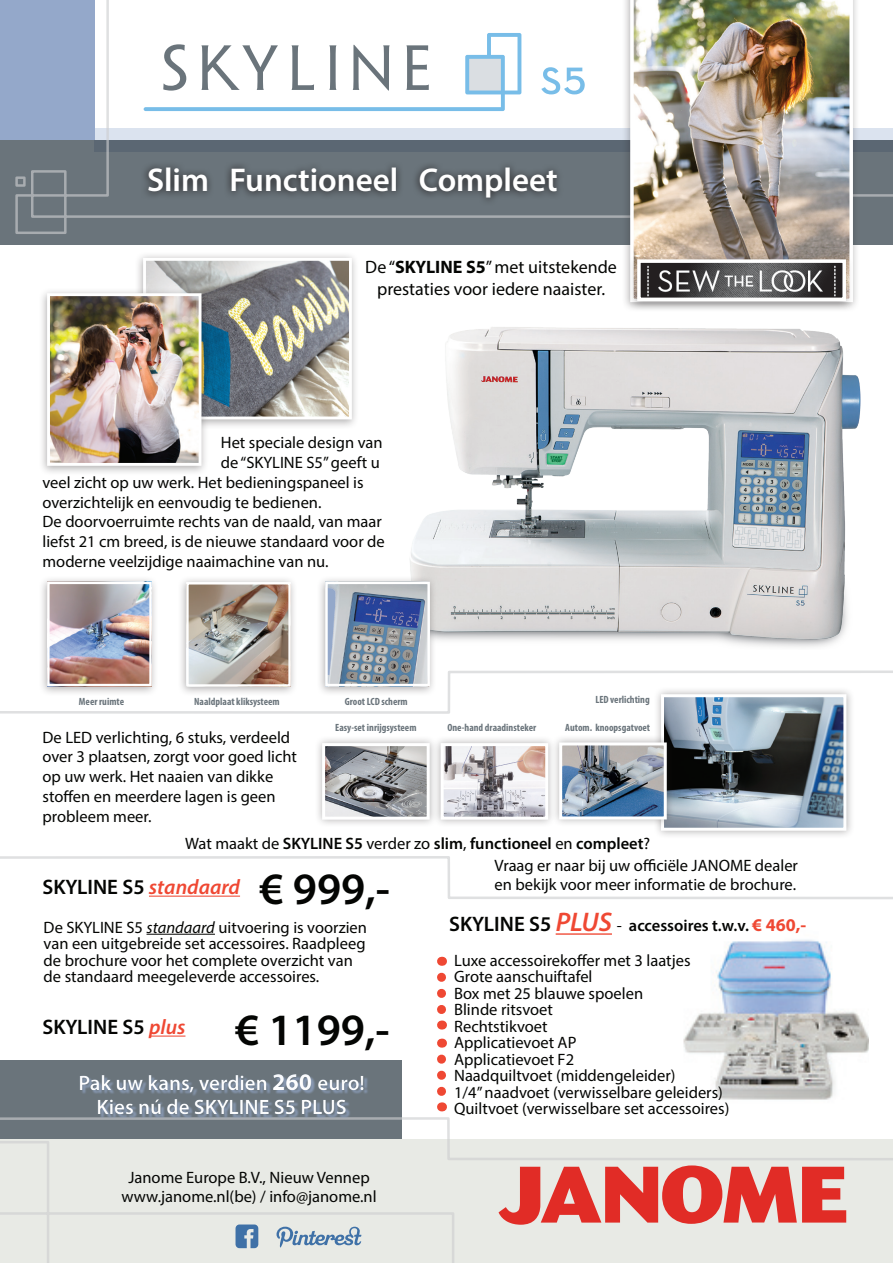
<style>
.page{position:relative;width:893px;height:1263px;background:#fff}
.page>*{position:absolute;margin:0;border:0;box-sizing:border-box;transform-origin:0 0}
.t1{font:600 33px "Myriad Pro";color:#fff}
.t2{font:600 21px/24px "Myriad Pro";color:#fff;text-align:center}
.t3{font:600 21px "Myriad Pro";color:#040503}
.t4{font:18px/21.6px "Myriad Pro";color:#040503;text-align:center}
.t5{font:16.5px/16.5px "Myriad Pro";color:#040503}
.t6{font:600 16.5px "Myriad Pro";color:#040503}
.t7{font:700 condensed 10.5px "Myriad Pro";color:#6a747b}
.s1{font-weight:700}
.s2{font-weight:400}
.s3{font-style:italic;color:#ef4833}
.s4{font-size:45px}
.s5{font-style:italic}
.s6{font-weight:600;font-size:21px}
.s7{font-weight:600;font-style:italic;font-size:27px;color:#ef4833}
.s8{font-weight:600}
.s9{font-weight:700;font-size:18px;color:#ef4833}
.s10{font-weight:700;font-size:24px}
</style>
<div class="page">
<div style="left:314px;top:735px;width:124px;height:93px;background:#231f20;opacity:.35"></div>
<img style="left:326px;top:747px;width:100px;height:69px">
<div style="left:322px;top:743px;width:108px;height:77px;border:3px solid #fff"></div>
<div style="left:0;top:0;width:94px;height:140px;background:#94a8ca"></div>
<div style="left:0;top:140px;width:893px;height:104px;background:#6a747b"></div>
<svg style="left:15px;top:0;width:878px;height:234px"></svg>
<svg style="left:144px;top:33px;width:377px;height:78px"></svg>
<svg style="left:541px;top:67px;width:44px;height:27px"></svg>
<div style="left:134px;top:252px;width:225px;height:177px;background:#231f20;opacity:.35"></div>
<img style="left:147px;top:262px;width:201px;height:153px">
<div style="left:143px;top:258px;width:209px;height:161px;border:3px solid #fff"></div>
<div style="left:0;top:1139px;width:893px;height:124px;background:#e8eae5"></div>
<svg style="left:0;top:670px;width:893px;height:44px"></svg>
<img style="left:410px;top:327px;width:451px;height:320px">
<div style="left:38px;top:575px;width:121px;height:121px;background:#231f20;opacity:.35"></div>
<img style="left:50px;top:585px;width:99px;height:98px">
<div style="left:47px;top:582px;width:105px;height:104px;border:2px solid #fff"></div>
<div style="left:177px;top:576px;width:121px;height:121px;background:#231f20;opacity:.35"></div>
<img style="left:189px;top:585px;width:99px;height:99px">
<div style="left:186px;top:582px;width:105px;height:105px;border:2px solid #fff"></div>
<div style="left:316px;top:575px;width:121px;height:121px;background:#231f20;opacity:.35"></div>
<img style="left:328px;top:585px;width:99px;height:98px">
<div style="left:325px;top:582px;width:105px;height:104px;border:2px solid #fff"></div>
<div style="left:621px;top:0;width:239px;height:312px;background:#231f20;opacity:.35"></div>
<img style="left:630px;top:0;width:223px;height:253px">
<div style="left:628px;top:253px;width:225px;height:58px;background:#231f20;opacity:.35"></div>
<img style="left:642px;top:264px;width:199px;height:32px">
<div style="left:637px;top:259px;width:209px;height:42px;border:4px solid #fff"></div>
<div style="left:38px;top:287px;width:170px;height:189px;background:#231f20;opacity:.35"></div>
<img style="left:51px;top:297px;width:146px;height:165px">
<div style="left:47px;top:293px;width:154px;height:173px;border:3px solid #fff"></div>
<div style="left:653px;top:686px;width:202px;height:153px;background:#231f20;opacity:.35"></div>
<img style="left:665px;top:698px;width:177px;height:129px">
<div style="left:661px;top:694px;width:185px;height:137px;border:3px solid #fff"></div>
<div style="left:432px;top:735px;width:125px;height:93px;background:#231f20;opacity:.35"></div>
<img style="left:445px;top:747px;width:99px;height:69px">
<div style="left:441px;top:743px;width:107px;height:77px;border:3px solid #fff"></div>
<div style="left:551px;top:734px;width:124px;height:94px;background:#231f20;opacity:.35"></div>
<img style="left:563px;top:746px;width:100px;height:69px">
<div style="left:559px;top:742px;width:108px;height:77px;border:3px solid #fff"></div>
<svg style="left:0;top:856px;width:893px;height:43px"></svg>
<img style="left:683px;top:939px;width:186px;height:120px">
<svg style="left:141px;top:160px;width:423px;height:46px"></svg>
<hr style="left:149px;top:1035px;width:36px;height:1px;background:#ef4833">
<hr style="left:149px;top:896px;width:91px;height:1px;background:#ef4833">
<hr style="left:147px;top:934px;width:68px;height:1px;background:#040503">
<hr style="left:556px;top:933px;width:56px;height:2px;background:#ef4833">
<svg style="left:437px;top:977px;width:9px;height:52px"></svg>
<svg style="left:0;top:1059px;width:893px;height:189px"></svg>
<div style="left:42px;top:1063px;width:361px;height:68px;background:#94a8ca;opacity:.75"></div>
<h1 class="t1" style="left:147px;top:159px;width:412px">Slim Functioneel Compleet</h1>
<p class="t4" style="left:365px;top:256px;width:253px">De “<span class="s1">SKYLINE S5</span>” met uitstekende prestaties voor iedere naaister.</p>
<p class="t5" style="left:221px;top:434px;width:163px">Het speciale design van</p>
<p class="t5" style="left:221px;top:454px;width:160px">de “SKYLINE S5” geeft u</p>
<p class="t5" style="left:43px;top:474px;width:323px">veel zicht op uw werk. Het bedieningspaneel is</p>
<p class="t5" style="left:43px;top:494px;width:280px">overzichtelijk en eenvoudig te bedienen.</p>
<p class="t5" style="left:43px;top:513px;width:341px">De doorvoerruimte rechts van de naald, van maar</p>
<p class="t5" style="left:43px;top:533px;width:344px">liefst 21 cm breed, is de nieuwe standaard voor de</p>
<p class="t5" style="left:43px;top:553px;width:288px">moderne veelzijdige naaimachine van nu.</p>
<p class="t7" style="left:79px;top:695px;width:47px">Meer ruimte</p>
<p class="t7" style="left:194px;top:695px;width:87px">Naaldplaat kliksysteem</p>
<p class="t7" style="left:345px;top:695px;width:64px">Groot LCD scherm</p>
<p class="t7" style="left:595px;top:693px;width:56px">LED verlichting</p>
<p class="t5" style="left:43px;top:727px;width:256px;line-height:19.8px">De LED verlichting, 6 stuks, verdeeld over 3 plaatsen, zorgt voor goed licht op uw werk. Het naaien van dikke stoffen en meerdere lagen is geen probleem meer.</p>
<p class="t7" style="left:335px;top:721px;width:83px">Easy-set inrijgsysteem</p>
<p class="t7" style="left:447px;top:721px;width:90px">One-hand draadinsteker</p>
<p class="t7" style="left:565px;top:721px;width:86px">Autom. knoopsgatvoet</p>
<p class="t6" style="left:185px;top:833px;width:467px"><span class="s2">Wat maakt de</span> SKYLINE S5 <span class="s2">verder zo</span> slim<span class="s2">,</span> functioneel <span class="s2">en</span> compleet<span class="s2">?</span></p>
<p class="t5" style="left:494px;top:855px;width:305px;line-height:19.8px">Vraag er naar bij uw officiële JANOME dealer en bekijk voor meer informatie de brochure.</p>
<p class="t3" style="left:43px;top:874px;width:349px">SKYLINE S5 <span class="s3">standaard</span> <span class="s4">€ 999,-</span></p>
<p class="t5" style="left:44px;top:918px;width:325px">De SKYLINE S5 <span class="s5">standaard</span> uitvoering is voorzien van een uitgebreide set accessoires. Raadpleeg de brochure voor het complete overzicht van de standaard meegeleverde accessoires.</p>
<p class="t5" style="left:449px;top:908px;width:359px;line-height:34.2px"><span class="s6">SKYLINE S5</span> <span class="s7">PLUS</span> - <span class="s8">accessoires t.w.v.</span> <span class="s9">€ 460,-<br></span>Luxe accessoirekoffer met 3 laatjes</p>
<p class="t5" style="left:454px;top:968px;width:277px">Grote aanschuiftafel<br>Box met 25 blauwe spoelen<br>Blinde ritsvoet<br>Rechtstikvoet<br>Applicatievoet AP<br>Applicatievoet F2<br>Naadquiltvoet (middengeleider)<br>1/4” naadvoet (verwisselbare geleiders)<br>Quiltvoet (verwisselbare set accessoires)</p>
<p class="t3" style="left:43px;top:1013px;width:349px">SKYLINE S5 <span class="s3">plus</span> <span class="s4">€ 1199,-</span></p>
<p class="t2" style="left:78px;top:1071px;width:288px">Pak uw kans, verdien <span class="s10">260</span> euro!<br>Kies nú de SKYLINE S5 PLUS</p>
<p class="t5" style="left:122px;top:1167px;width:257px;line-height:19.8px;text-align:center">Janome Europe B.V., Nieuw Vennep www.janome.nl(be) / info@janome.nl</p>
</div>
